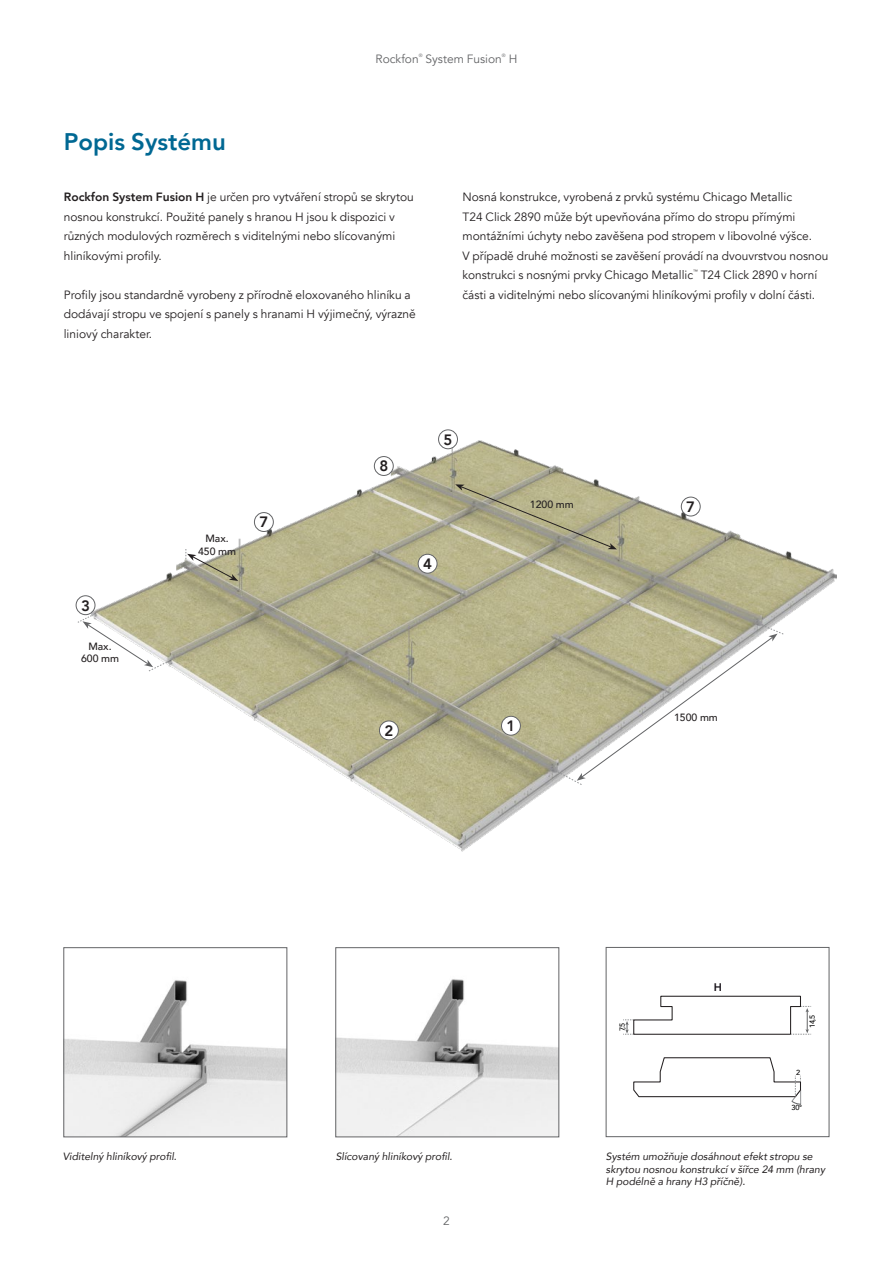
<style>
.page{position:relative;width:893px;height:1263px;background:#fff}
.page>*{position:absolute;margin:0;border:0;box-sizing:border-box;transform-origin:0 0}
.t1{font:800 24px "Avenir";color:#006893}
.t2{font:800 15px "Avenir";color:#231f20}
.t3{font:12px/19.5px "Avenir";color:#231f20}
.t4{font:12px "Avenir";color:#636466}
.t5{font:800 10.95px "Avenir";color:#130e15}
.t6{font:italic 10.5px/12.6px "Avenir";color:#231f20}
.t7{font:500 10.5px/12.6px "Avenir";color:#231f20;text-align:center}
.t8{font:500 7.35px "Avenir";color:#000}
.t9{font:4.8px "Avenir";color:#636466}
.t10{font:4.8px "Avenir";color:#231f20}
.s1{font-weight:800}
</style>
<div class="page">
<svg style="left:623px;top:995px;width:188px;height:40px"></svg>
<svg style="left:633px;top:1057px;width:168px;height:47px"></svg>
<div style="left:606px;top:947px;width:223px;height:190px;border:1px solid #636466"></div>
<img style="left:338px;top:979px;width:219px;height:156px">
<div style="left:336px;top:947px;width:223px;height:190px;border:1px solid #636466"></div>
<img style="left:66px;top:980px;width:219px;height:155px">
<div style="left:64px;top:947px;width:223px;height:190px;border:1px solid #636466"></div>
<img style="left:91px;top:441px;width:745px;height:411px">
<svg style="left:455px;top:484px;width:162px;height:65px;background:#aeaa89"></svg>
<svg style="left:77px;top:615px;width:90px;height:56px"></svg>
<svg style="left:186px;top:549px;width:52px;height:32px"></svg>
<svg style="left:557px;top:625px;width:227px;height:160px"></svg>
<div style="left:439px;top:430px;width:18px;height:19px;background:#fff;border-radius:50%"></div>
<div style="left:438px;top:430px;width:20px;height:19px;border:1px solid #636466;border-radius:50%"></div>
<div style="left:254px;top:513px;width:19px;height:18px;background:#fff;border-radius:50%"></div>
<div style="left:254px;top:512px;width:19px;height:20px;border:1px solid #636466;border-radius:50%"></div>
<div style="left:681px;top:497px;width:19px;height:19px;background:#fff;border-radius:50%"></div>
<div style="left:681px;top:497px;width:19px;height:19px;border:1px solid #636466;border-radius:50%"></div>
<div style="left:374px;top:456px;width:19px;height:19px;background:#fff;border-radius:50%"></div>
<div style="left:374px;top:456px;width:19px;height:20px;border:1px solid #636466;border-radius:50%"></div>
<div style="left:76px;top:596px;width:19px;height:19px;background:#fff;border-radius:50%"></div>
<div style="left:76px;top:596px;width:19px;height:19px;border:1px solid #636466;border-radius:50%"></div>
<div style="left:418px;top:554px;width:19px;height:19px;background:#fff;border-radius:50%"></div>
<div style="left:418px;top:554px;width:19px;height:19px;border:1px solid #636466;border-radius:50%"></div>
<div style="left:501px;top:716px;width:19px;height:19px;background:#fff;border-radius:50%"></div>
<div style="left:501px;top:716px;width:20px;height:19px;border:1px solid #636466;border-radius:50%"></div>
<div style="left:379px;top:721px;width:19px;height:19px;background:#fff;border-radius:50%"></div>
<div style="left:379px;top:721px;width:19px;height:19px;border:1px solid #636466;border-radius:50%"></div>
<p class="t4" style="left:376px;top:52px;width:45px">Rockfon</p>
<p class="t9" style="left:419px;top:53px;width:5px">®</p>
<p class="t4" style="left:425px;top:52px;width:78px">System Fusion</p>
<p class="t9" style="left:502px;top:53px;width:5px">®</p>
<p class="t4" style="left:509px;top:52px;width:10px">H</p>
<h1 class="t1" style="left:64px;top:123px;width:164px">Popis Systému</h1>
<p class="t3" style="left:64px;top:188px;width:351px"><span class="s1">Rockfon System Fusion H</span> je určen pro vytváření stropů se skrytou nosnou konstrukcí. Použité panely s hranou H jsou k dispozici v různých modulových rozměrech s viditelnými nebo slícovanými hliníkovými profily.</p>
<p class="t3" style="left:64px;top:285px;width:354px">Profily jsou standardně vyrobeny z přírodně eloxovaného hliníku a dodávají stropu ve spojení s panely s hranami H výjimečný, výrazně liniový charakter.</p>
<p class="t3" style="left:462px;top:188px;width:368px">Nosná konstrukce, vyrobená z prvků systému Chicago Metallic<br>T24 Click 2890 může být upevňována přímo do stropu přímými montážními úchyty nebo zavěšena pod stropem v libovolné výšce.<br>V případě druhé možnosti se zavěšení provádí na dvouvrstvou nosnou konstrukci s nosnými prvky Chicago Metallic</p>
<p class="t10" style="left:693px;top:269px;width:6px">™</p>
<p class="t3" style="left:462px;top:266px;width:356px;text-align:right">T24 Click 2890 v horní<br>části a viditelnými nebo slícovanými hliníkovými profily v dolní části.</p>
<p class="t2" style="left:81px;top:594px;width:10px">3</p>
<p class="t7" style="left:81px;top:639px;width:39px">Max.<br>600 mm</p>
<p class="t7" style="left:198px;top:532px;width:39px">Max.<br>450 mm</p>
<p class="t2" style="left:259px;top:510px;width:10px">7</p>
<p class="t2" style="left:379px;top:454px;width:10px">8</p>
<p class="t2" style="left:444px;top:428px;width:10px">5</p>
<p class="t2" style="left:423px;top:552px;width:10px">4</p>
<p class="t7" style="left:530px;top:497px;width:45px">1200 mm</p>
<p class="t2" style="left:384px;top:719px;width:10px">2</p>
<p class="t2" style="left:506px;top:714px;width:10px">1</p>
<p class="t2" style="left:686px;top:495px;width:10px">7</p>
<p class="t7" style="left:674px;top:710px;width:45px">1500 mm</p>
<p class="t8" style="left:616px;top:1031px;width:10px;rotate:-90deg">7,5</p>
<p class="t5" style="left:714px;top:979px;width:10px">H</p>
<p class="t8" style="left:806px;top:1028px;width:15px;rotate:-90deg">14,5</p>
<p class="t8" style="left:796px;top:1066px;width:6px">2</p>
<p class="t8" style="left:791px;top:1101px;width:12px">30°</p>
<p class="t6" style="left:63px;top:1150px;width:115px">Viditelný hliníkový profil.</p>
<p class="t6" style="left:336px;top:1150px;width:118px">Slícovaný hliníkový profil.</p>
<p class="t6" style="left:606px;top:1150px;width:221px">Systém umožňuje dosáhnout efekt stropu se skrytou nosnou konstrukcí v šířce 24 mm (hrany<br>H podélně a hrany H3 příčně).</p>
<p class="t4" style="left:443px;top:1213px;width:8px">2</p>
</div>
